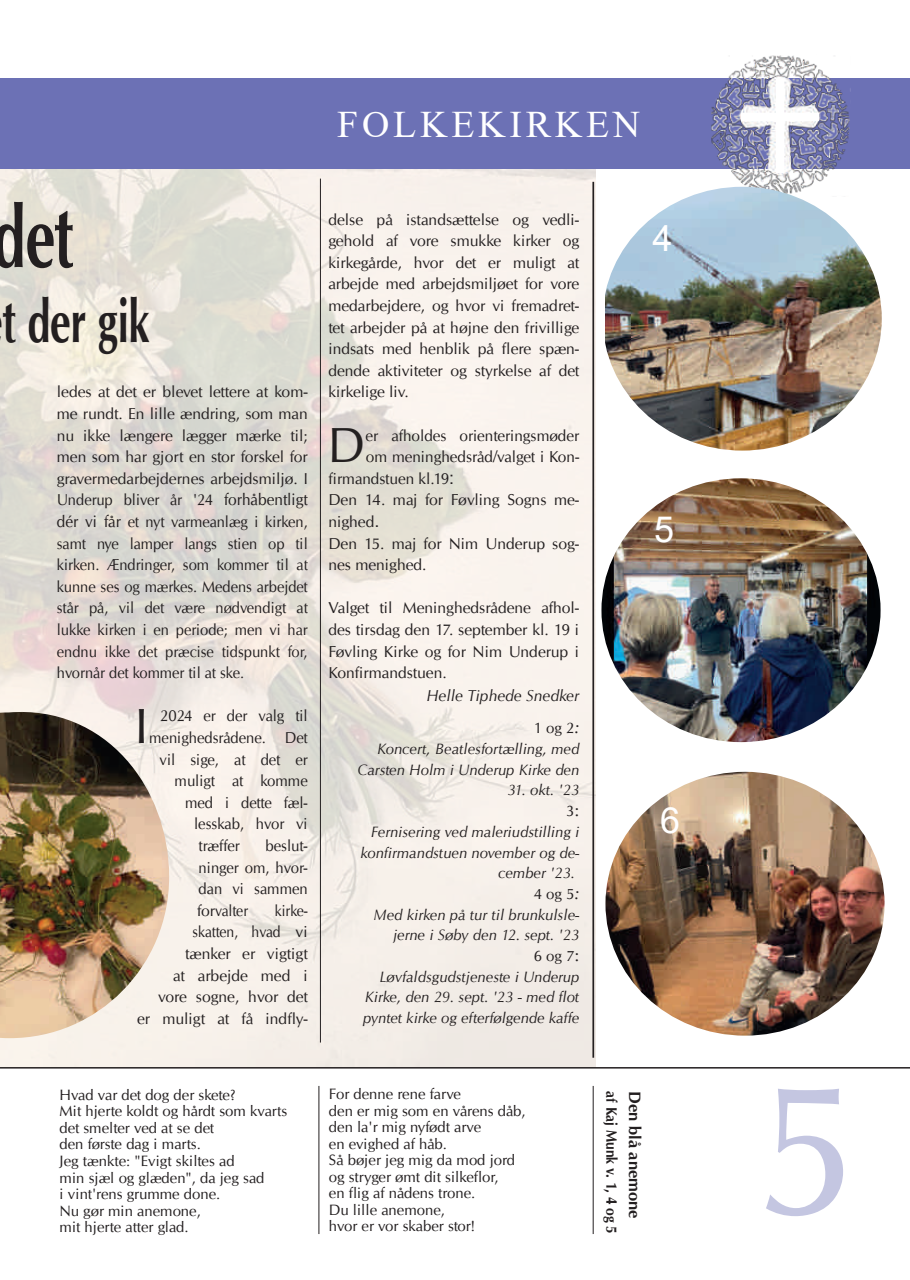
<style>
.page{position:relative;width:910px;height:1280px;background:#fff}
.page>*{position:absolute;margin:0;border:0;box-sizing:border-box;transform-origin:0 0}
.t1{font:187.5px "URW Classico";color:rgb(108 113 181/.4)}
.t2{font:700 87px "URW Classico";color:#231f20;scale:.68 1}
.t3{font:700 60px "URW Classico";color:#231f20;scale:.68 1}
.t4{font:49.35px "URW Classico";color:#231f20}
.t5{font:49.2px "URW Classico";color:#231f20}
.t6{font:37.5px "Times New Roman";letter-spacing:.1em;color:#fff}
.t7{font:36px "Arial";color:#fff}
.t8{font:700 16.5px "URW Classico";color:#231f20}
.t9{font:15.75px/21.6px "URW Classico";color:#231f20;text-align:justify}
.t10{font:15.75px/21.6px "URW Classico";color:#231f20;text-align:justify;scale:.95 1}
.t11{font:15.75px/21.6px "URW Classico";color:#231f20;text-align:right;scale:.9 1}
.t12{font:italic 15.75px "URW Classico";color:#231f20}
.t13{font:15px/16.5px "URW Classico";color:#231f20}
.t14{font:italic 15px/20.7px "URW Classico";letter-spacing:-.005em;color:#231f20;text-align:right}
.t15{font:700 15px "URW Classico";letter-spacing:-.005em;color:#231f20;scale:.92 1}
.s1{font-size:16.5px}
.s2{font-family:"Arial";font-size:18px}
.s3{font-style:normal}
.s4{font-size:18px}
.s5{font-style:normal;font-size:18px}
</style>
<div class="page">
<img style="left:0;top:169px;width:595px;height:898px">
<div style="left:0;top:79px;width:910px;height:90px;background:#6c71b5"></div>
<img style="left:712px;top:55px;width:139px;height:132px">
<hr style="left:0;top:1067px;width:910px;height:1px;background:#231f20">
<img style="left:601px;top:478px;width:280px;height:264px;border-radius:50%">
<img style="left:605px;top:187px;width:277px;height:264px">
<img style="left:605px;top:772px;width:280px;height:264px;border-radius:50%">
<hr style="left:592px;top:182px;width:2px;height:876px;background:#231f20">
<hr style="left:320px;top:179px;width:1px;height:863px;background:#231f20">
<img style="left:0;top:705px;width:169px;height:333px">
<hr style="left:318px;top:1086px;width:1px;height:148px;background:#231f20">
<hr style="left:593px;top:1086px;width:1px;height:148px;background:#231f20">
<h3 class="t6" style="left:337px;top:103px;width:305px">FOLKEKIRKEN</h3>
<h2 class="t2" style="left:-7px;top:200px;width:121px">det</h2>
<h3 class="t3" style="left:3px;top:296px;width:217px">t der gik</h3>
<p class="t9" style="left:57px;top:381px;width:252px">ledes at det er blevet lettere at kom&shy;me rundt. En lille ændring, som man nu ikke længere lægger mærke til; men som har gjort en stor forskel for gravermedarbejdernes arbejdsmiljø. I Underup bliver år '24 <span class="s1">forhåbentligt dér vi får</span> et nyt varmeanlæg i kirken, samt nye lamper langs stien op til kirken. Ændringer, som kommer til at kunne ses og mærkes. Medens arbejdet står på, vil det være nødvendigt at lukke kirken i en periode; men vi har endnu ikke det præcise tidspunkt for, hvornår det kommer til at ske.</p>
<h3 class="t4" style="left:135px;top:695px;width:15px">I</h3>
<p class="t10" style="left:160px;top:705px;width:157px">2024 er der valg til</p>
<p class="t10" style="left:149px;top:726px;width:168px">menighedsrådene. Det</p>
<p class="t10" style="left:160px;top:748px;width:157px">vil sige, at det er</p>
<p class="t10" style="left:175px;top:770px;width:142px">muligt at komme</p>
<p class="t10" style="left:185px;top:791px;width:131px">med i dette fæl-</p>
<p class="t10" style="left:194px;top:813px;width:121px">lesskab, hvor vi</p>
<p class="t10" style="left:199px;top:834px;width:45px">træffer</p>
<p class="t10" style="left:197px;top:834px;width:118px;text-indent:68px">beslut&shy;ninger om, hvor&shy;dan vi sammen forvalter</p>
<p class="t11" style="left:137px;top:899px;width:191px">kirke-<br>skatten, hvad vi<br>tænker er vigtigt<br>at arbejde med i<br>vore sogne, hvor det<br>er muligt at få indfly-</p>
<p class="t9" style="left:328px;top:208px;width:252px">delse på istandsættelse og vedli&shy;gehold af vore smukke kirker og kirkegårde, hvor det er muligt at arbejde med arbejdsmiljøet for vore medarbejdere, og hvor vi fremadret&shy;tet arbejder på at højne den frivillige indsats med henblik på flere spæn&shy;dende aktiviteter og styrkelse af det kirkelige liv.</p>
<h3 class="t5" style="left:328px;top:415px;width:39px">D</h3>
<p class="t9" style="left:366px;top:424px;width:215px">er afholdes orienteringsmøder</p>
<p class="t9" style="left:366px;top:446px;width:215px">om meninghedsråd/valget i Kon-</p>
<p class="t9" style="left:328px;top:467px;width:127px">firmandstuen kl.19<span class="s2">:</span></p>
<p class="t9" style="left:328px;top:489px;width:252px">Den 14. maj for Føvling Sogns me-</p>
<p class="t9" style="left:328px;top:510px;width:53px">nighed<span class="s2">.</span></p>
<p class="t9" style="left:328px;top:532px;width:252px">Den 15. maj for Nim Underup sog-</p>
<p class="t9" style="left:328px;top:554px;width:100px">nes menighed.</p>
<p class="t9" style="left:328px;top:597px;width:252px">Valget til Meninghedsrådene afhol&shy;des tirsdag den 17. september kl. 19 i Føvling Kirke og for Nim Underup i Konfirmandstuen.</p>
<p class="t12" style="left:426px;top:685px;width:154px">Helle Tiphede Snedker</p>
<p class="t14" style="left:357px;top:717px;width:223px"><span class="s3">1 og 2</span><span class="s4">:<br></span>Koncert, Beatlesfortælling, med<br>Carsten Holm i Underup Kirke den</p>
<p class="t14" style="left:361px;top:780px;width:220px">31. okt. '23<br><span class="s3">3</span><span class="s5">:<br></span>Fernisering ved maleriudstilling i konfirmandstuen november og de&shy;cember '23.<br><span class="s3">4 og 5</span><span class="s4">:<br></span>Med kirken på tur til brunkulsle&shy;jerne i Søby den 12. sept. '23<br><span class="s3">6 og 7</span><span class="s5">:<br></span>Løvfaldsgudstjeneste i Underup<br>Kirke, den 29. sept. '23 - med flot pyntet kirke og efterfølgende kaffe</p>
<h3 class="t7" style="left:653px;top:219px;width:22px">4</h3>
<h3 class="t7" style="left:654px;top:509px;width:22px">5</h3>
<h3 class="t7" style="left:660px;top:801px;width:22px">6</h3>
<p class="t13" style="left:60px;top:1086px;width:229px">Hvad var det dog der skete?<br>Mit hjerte koldt og hårdt som kvarts det smelter ved at se det<br>den første dag i marts.<br>Jeg tænkte: "Evigt skiltes ad<br>min sjæl og glæden", da jeg sad<br>i vint'rens grumme done.<br>Nu gør min anemone,<br>mit hjerte atter glad.</p>
<p class="t13" style="left:329px;top:1085px;width:198px">For denne rene farve<br>den er mig som en vårens dåb, den la'r mig nyfødt arve<br>en evighed af håb.<br>Så bøjer jeg mig da mod jord og stryger ømt dit silkeflor,<br>en flig af nådens trone.<br>Du lille anemone,<br>hvor er vor skaber stor!</p>
<p class="t8" style="left:642px;top:1091px;width:128px;rotate:90deg">Den blå anemone</p>
<p class="t15" style="left:618px;top:1091px;width:157px;rotate:90deg">af Kaj Munk v. 1, 4 og 5</p>
<h1 class="t1" style="left:753px;top:1033px;width:105px">5</h1>
</div>
